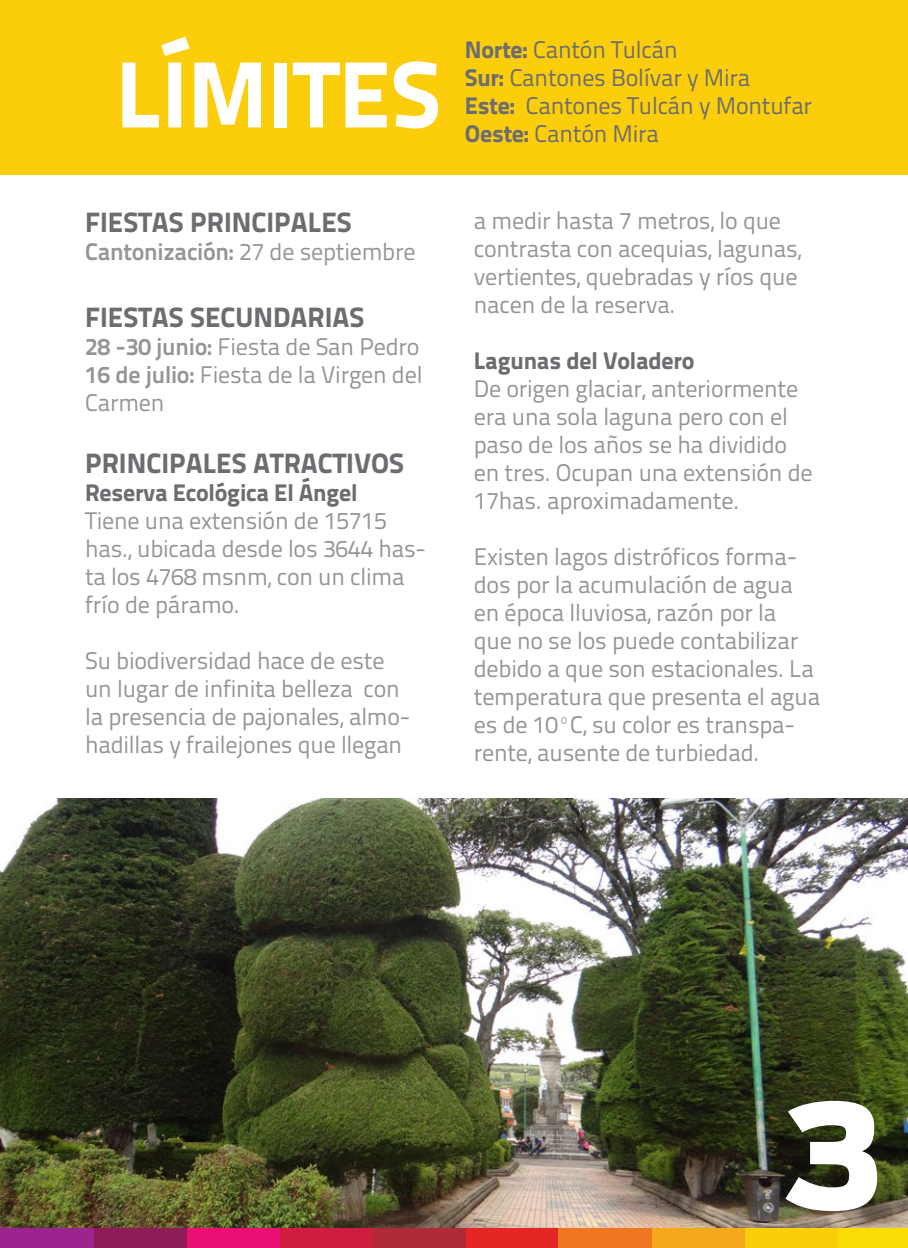
<style>
.page{position:relative;width:908px;height:1248px;background:#fff}
.page>*{position:absolute;margin:0;border:0;box-sizing:border-box;transform-origin:0 0}
.t1{font:900 144px "Antenna";color:#fff}
.t2{font:800 94px "Titillium Text 22 L";color:#fff}
.t3{font:800 28px "Titillium Text 22 L";color:#6c6d70}
.t4{font:24px/28px "Titillium Text 22 L";letter-spacing:-.01em;color:#939598}
.t5{font:24px/28px "Titillium Text 22 L";letter-spacing:-.01em;color:#6c6d70}
.t6{font:800 24px "Titillium Text 22 L";letter-spacing:-.01em;color:#6c6d70}
.t7{font:700 24px "Titillium Text 22 L";letter-spacing:-.01em;color:#939598}
.s1{font-weight:800}
.s2{font-weight:400}
.s3{font-weight:700}
</style>
<div class="page">
<img style="left:0;top:798px;width:907px;height:429px">
<div style="left:0;top:0;width:907px;height:175px;background:#fccd0a"></div>
<div style="left:465px;top:1227px;width:93px;height:20px;background:#e42625"></div>
<div style="left:372px;top:1227px;width:93px;height:20px;background:#b12a37"></div>
<div style="left:279px;top:1227px;width:93px;height:20px;background:#cd1e3f"></div>
<div style="left:186px;top:1227px;width:93px;height:20px;background:#eb0f75"></div>
<div style="left:93px;top:1227px;width:93px;height:20px;background:#8d1c58"></div>
<div style="left:0;top:1227px;width:93px;height:20px;background:#9b248e"></div>
<div style="left:837px;top:1227px;width:70px;height:20px;background:#fadd06"></div>
<div style="left:744px;top:1227px;width:93px;height:20px;background:#fccd0a"></div>
<div style="left:651px;top:1227px;width:93px;height:20px;background:#f5a81c"></div>
<div style="left:558px;top:1227px;width:93px;height:20px;background:#f07622"></div>
<h2 class="t2" style="left:116px;top:21px;width:326px">LÍMITES</h2>
<p class="t5" style="left:464px;top:34px;width:348px"><span class="s1">Norte:</span> Cantón Tulcán<br><span class="s1">Sur:</span> Cantones Bolívar y Mira<br><span class="s1">Este:</span> Cantones Tulcán y Montufar<br><span class="s1">Oeste:</span> Cantón Mira</p>
<p class="t3" style="left:85px;top:200px;width:268px">FIESTAS PRINCIPALES</p>
<p class="t7" style="left:85px;top:233px;width:332px">Cantonización: <span class="s2">27 de septiembre</span></p>
<p class="t3" style="left:85px;top:295px;width:280px">FIESTAS SECUNDARIAS</p>
<p class="t4" style="left:85px;top:331px;width:339px"><span class="s3">28 -30 junio:</span> Fiesta de San Pedro<br><span class="s3">16 de julio:</span> Fiesta de la Virgen del<br>Carmen</p>
<p class="t3" style="left:85px;top:441px;width:320px">PRINCIPALES ATRACTIVOS</p>
<p class="t6" style="left:85px;top:473px;width:274px">Reserva Ecológica El Ángel</p>
<p class="t4" style="left:85px;top:505px;width:342px">Tiene una extensión de 15715 has., ubicada desde los 3644 has&shy;ta los 4768 msnm, con un clima frío de páramo.</p>
<p class="t4" style="left:85px;top:645px;width:327px">Su biodiversidad hace de este un lugar de infinita belleza con la presencia de pajonales, almo&shy;hadillas y frailejones que llegan</p>
<p class="t4" style="left:473px;top:205px;width:329px">a medir hasta 7 metros, lo que contrasta con acequias, lagunas, vertientes, quebradas y ríos que nacen de la reserva.</p>
<p class="t6" style="left:473px;top:342px;width:222px">Lagunas del Voladero</p>
<p class="t4" style="left:473px;top:373px;width:340px">De origen glaciar, anteriormente era una sola laguna pero con el paso de los años se ha dividido en tres. Ocupan una extensión de<br>17has. aproximadamente.</p>
<p class="t4" style="left:473px;top:541px;width:348px">Existen lagos distróficos forma&shy;dos por la acumulación de agua en época lluviosa, razón por la que no se los puede contabilizar debido a que son estacionales. La temperatura que presenta el agua es de 10ºC, su color es transpa&shy;rente, ausente de turbiedad.</p>
<h1 class="t1" style="left:785px;top:1066px;width:98px">3</h1>
</div>
